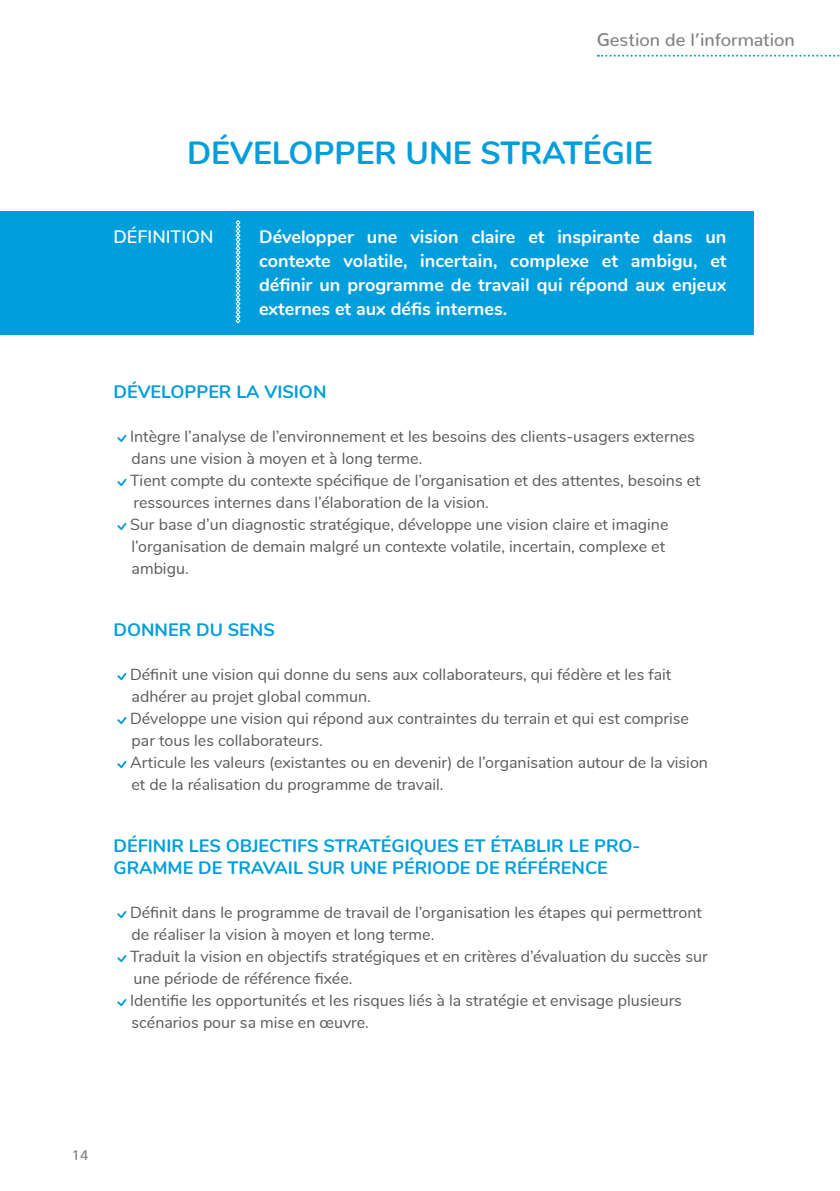
<style>
.page{position:relative;width:840px;height:1191px;background:#fff}
.page>*{position:absolute;margin:0;border:0;box-sizing:border-box;transform-origin:0 0}
.t1{font:700 32px "Nunito";color:#009edb}
.t2{font:700 18px/24px "Nunito";color:#fff;text-align:justify}
.t3{font:700 18px/22px "Nunito";color:#009edb}
.t4{font:500 18px "Nunito";color:#808285}
.t5{font:600 18px "Nunito";color:#fff}
.t6{font:16px/22px "Nunito";color:#58595b}
.t7{font:500 14px "Nunito";color:#808285}
</style>
<div class="page">
<div style="left:0;top:211px;width:753px;height:123px;background:#009edb"></div>
<svg style="left:117px;top:435px;width:9px;height:7px"></svg>
<svg style="left:117px;top:479px;width:9px;height:7px"></svg>
<svg style="left:117px;top:523px;width:9px;height:7px"></svg>
<svg style="left:117px;top:673px;width:9px;height:7px"></svg>
<svg style="left:117px;top:717px;width:9px;height:7px"></svg>
<svg style="left:117px;top:761px;width:9px;height:7px"></svg>
<svg style="left:117px;top:911px;width:9px;height:7px"></svg>
<svg style="left:117px;top:955px;width:9px;height:7px"></svg>
<svg style="left:117px;top:999px;width:9px;height:7px"></svg>
<svg style="left:235px;top:220px;width:5px;height:103px"></svg>
<svg style="left:597px;top:55px;width:243px;height:2px"></svg>
<p class="t4" style="left:596px;top:24px;width:199px">Gestion de l’information</p>
<h1 class="t1" style="left:187px;top:130px;width:467px">DÉVELOPPER UNE STRATÉGIE</h1>
<p class="t5" style="left:113px;top:223px;width:101px">DÉFINITION</p>
<p class="t2" style="left:259px;top:223px;width:468px">Développer une vision claire et inspirante dans un contexte volatile, incertain, complexe et ambigu, et définir un programme de travail qui répond aux enjeux externes et aux défis internes.</p>
<p class="t3" style="left:113px;top:380px;width:214px">DÉVELOPPER LA VISION</p>
<p class="t6" style="left:130px;top:424px;width:572px">Intègre l’analyse de l’environnement et les besoins des clients-usagers externes dans une vision à moyen et à long terme.<br>Tient compte du contexte spécifique de l’organisation et des attentes, besoins et ressources internes dans l’élaboration de la vision.<br>Sur base d’un diagnostic stratégique, développe une vision claire et imagine l’organisation de demain malgré un contexte volatile, incertain, complexe et ambigu.</p>
<p class="t3" style="left:113px;top:618px;width:163px">DONNER DU SENS</p>
<p class="t6" style="left:130px;top:662px;width:579px">Définit une vision qui donne du sens aux collaborateurs, qui fédère et les fait adhérer au projet global commun.<br>Développe une vision qui répond aux contraintes du terrain et qui est comprise par tous les collaborateurs.<br>Articule les valeurs (existantes ou en devenir) de l’organisation autour de la vision et de la réalisation du programme de travail.</p>
<p class="t3" style="left:113px;top:834px;width:528px">DÉFINIR LES OBJECTIFS STRATÉGIQUES ET ÉTABLIR LE PRO-<br>GRAMME DE TRAVAIL SUR UNE PÉRIODE DE RÉFÉRENCE</p>
<p class="t6" style="left:130px;top:900px;width:578px">Définit dans le programme de travail de l’organisation les étapes qui permettront de réaliser la vision à moyen et long terme.<br>Traduit la vision en objectifs stratégiques et en critères d’évaluation du succès sur une période de référence fixée.<br>Identifie les opportunités et les risques liés à la stratégie et envisage plusieurs scénarios pour sa mise en œuvre.</p>
<p class="t7" style="left:72px;top:1142px;width:18px">14</p>
</div>
